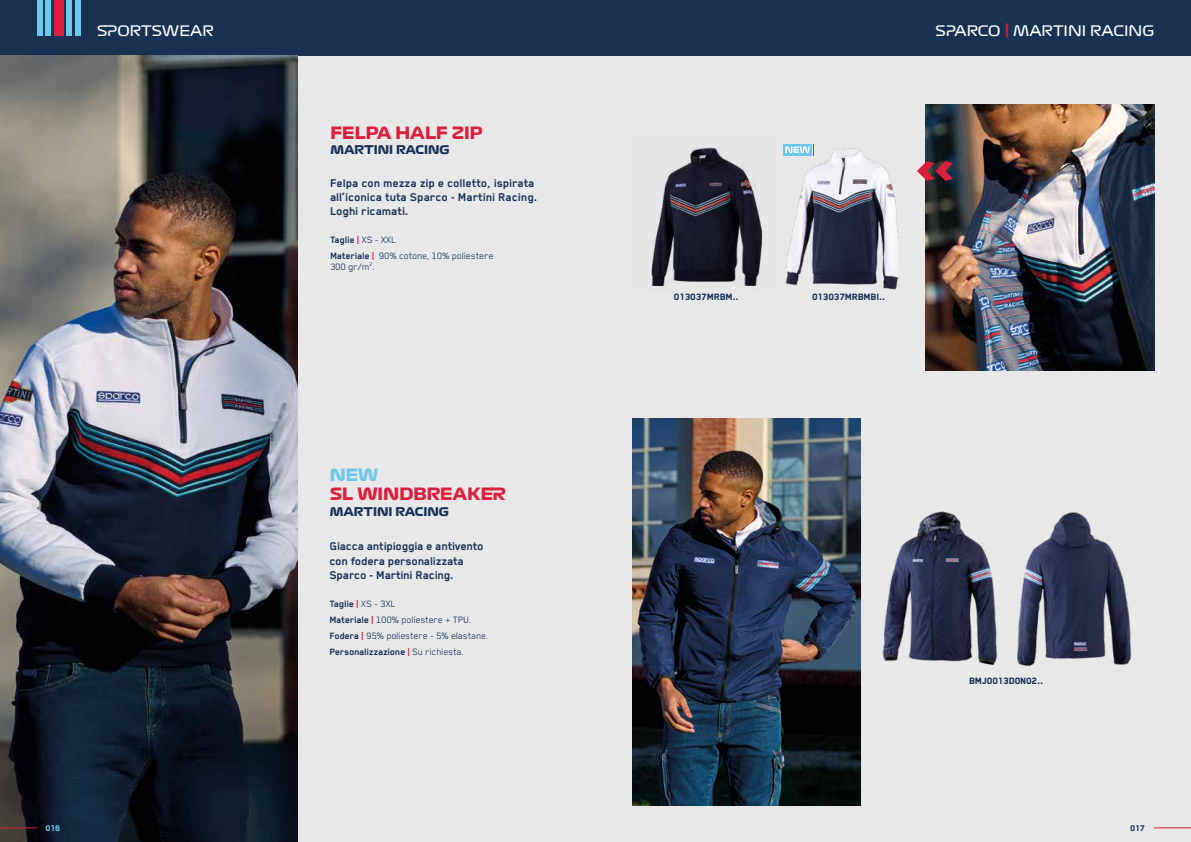
<style>
.page{position:relative;width:1191px;height:842px;background:#e8e8e9}
.page>*{position:absolute;margin:0;border:0;box-sizing:border-box;transform-origin:0 0}
.t1{font:16.6px "Formula 1 Display Bold";color:#db1f3c}
.t2{font:16.6px "Formula 1 Display Bold";color:#6cc9ee}
.t3{font:14.2px "Formula 1 Display Regular";color:#fff}
.t4{font:700 13px/14.2px "Blender Pro";color:#193254}
.t5{font:11.8px "Formula 1 Display Bold";color:#193254}
.t6{font:10.6px/15.8px "Blender Pro";letter-spacing:-.01em;color:#193254}
.t7{font:800 10.6px "Blender Pro";color:#193254}
.t8{font:800 9.5px "Blender Pro";color:#6cc9ee}
.t9{font:800 9.5px "Blender Pro";color:#193254}
.s1{font-size:16.6px;color:#db1f3c}
.s2{font-weight:700}
.s3{font-weight:700;color:#db1f3c}
</style>
<div class="page">
<div style="left:0;top:0;width:1191px;height:56px;background:#193254"></div>
<div style="left:66px;top:0;width:6px;height:36px;background:#6cc9ee"></div>
<div style="left:45px;top:0;width:6px;height:36px;background:#6cc9ee"></div>
<div style="left:75px;top:0;width:6px;height:36px;background:#6cc9ee"></div>
<div style="left:37px;top:0;width:6px;height:36px;background:#6cc9ee"></div>
<div style="left:54px;top:0;width:9px;height:36px;background:#db1f3c"></div>
<img style="left:0;top:56px;width:297px;height:786px">
<img style="left:882px;top:511px;width:116px;height:155px">
<img style="left:1017px;top:512px;width:115px;height:154px">
<img style="left:926px;top:104px;width:228px;height:266px">
<img style="left:651px;top:147px;width:112px;height:140px">
<img style="left:785px;top:148px;width:114px;height:142px">
<img style="left:632px;top:418px;width:228px;height:387px">
<div style="left:783px;top:144px;width:29px;height:12px;background:#6cc9ee"></div>
<svg style="left:785px;top:144px;width:29px;height:12px"></svg>
<hr style="left:0;top:827px;width:37px;height:1px;background:#db1f3c">
<hr style="left:1154px;top:827px;width:37px;height:1px;background:#db1f3c">
<svg style="left:925px;top:161px;width:28px;height:20px"></svg>
<h2 class="t3" style="left:97px;top:21px;width:118px">SPORTSWEAR</h2>
<h2 class="t3" style="left:935px;top:21px;width:220px">SPARCO <span class="s1">|</span> MARTINI RACING</h2>
<h1 class="t1" style="left:330px;top:122px;width:154px">FELPA HALF ZIP</h1>
<p class="t5" style="left:330px;top:142px;width:121px">MARTINI RACING</p>
<p class="t4" style="left:330px;top:175px;width:209px">Felpa con mezza zip e colletto, ispirata all’iconica tuta Sparco - Martini Racing.<br>Loghi ricamati.</p>
<p class="t6" style="left:330px;top:232px;width:165px"><span class="s2">Taglie</span> <span class="s3">|</span> XS - XXL<br><span class="s2">Materiale</span> <span class="s3">|</span> 90% cotone, 10% poliestere</p>
<p class="t6" style="left:330px;top:258px;width:46px">300 gr/m<sup>2</sup>.</p>
<h1 class="t2" style="left:330px;top:464px;width:50px">NEW</h1>
<h1 class="t1" style="left:330px;top:483px;width:178px">SL WINDBREAKER</h1>
<p class="t5" style="left:330px;top:504px;width:121px">MARTINI RACING</p>
<p class="t4" style="left:330px;top:539px;width:156px">Giacca antipioggia e antivento con fodera personalizzata<br>Sparco - Martini Racing.</p>
<p class="t6" style="left:330px;top:596px;width:160px"><span class="s2">Taglie</span> <span class="s3">|</span> XS - 3XL<br><span class="s2">Materiale</span> <span class="s3">|</span> 100% poliestere + TPU.<br><span class="s2">Fodera</span> <span class="s3">|</span> 95% poliestere - 5% elastane.<br><span class="s2">Personalizzazione</span> <span class="s3">|</span> Su richiesta.</p>
<p class="t7" style="left:674px;top:291px;width:66px">013037MRBM..</p>
<p class="t7" style="left:812px;top:291px;width:75px">013037MRBMBI..</p>
<p class="t7" style="left:969px;top:675px;width:75px">BMJ0013D0N02..</p>
<p class="t8" style="left:46px;top:823px;width:16px">016</p>
<p class="t9" style="left:1130px;top:823px;width:16px">017</p>
</div>
